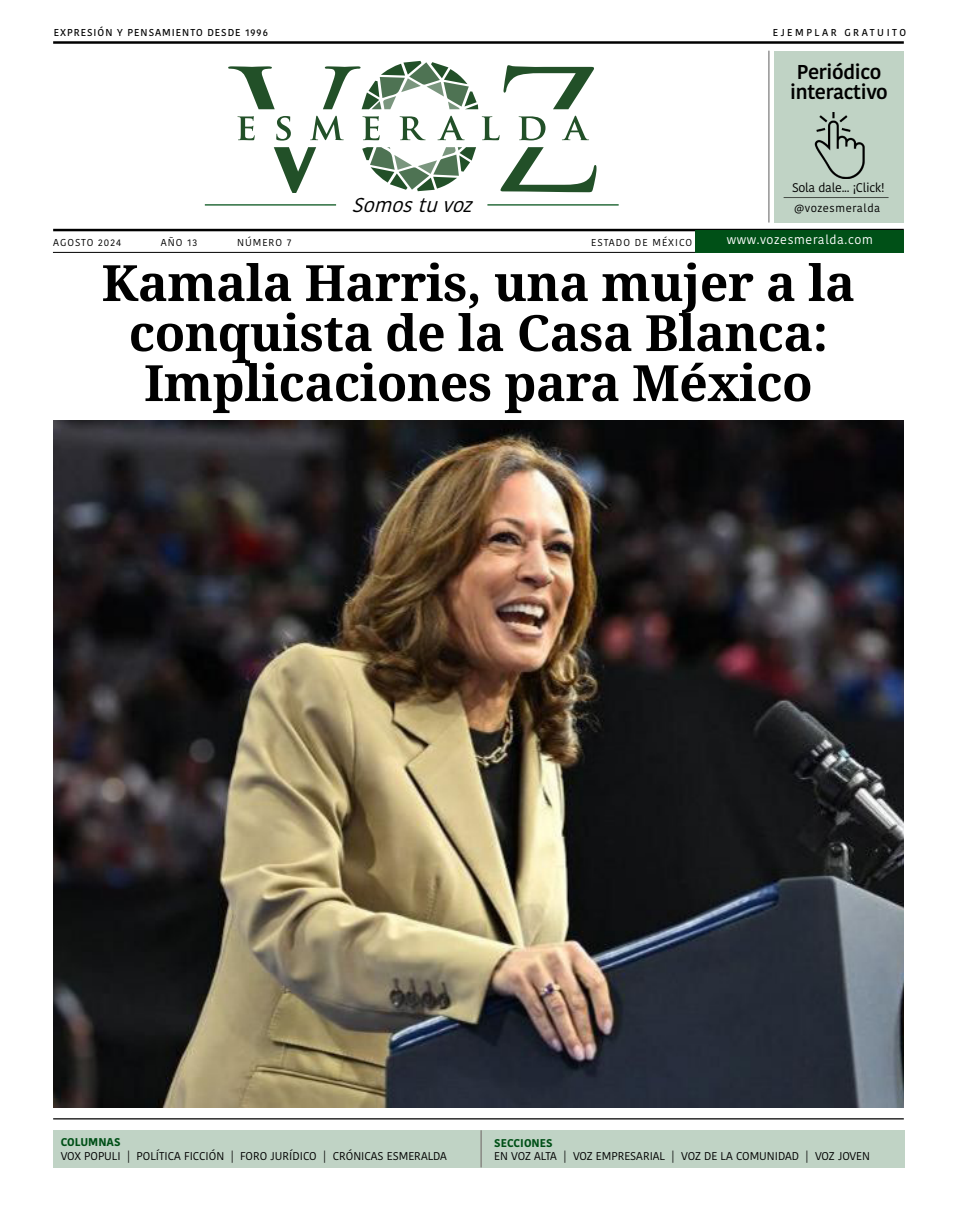
<style>
.page{position:relative;width:957px;height:1205px;background:#fff}
.page>*{position:absolute;margin:0;border:0;box-sizing:border-box;transform-origin:0 0}
.t1{font:700 50px/50px "Droid Serif";letter-spacing:-.01em;color:#000;text-align:center}
.t2{font:500 20px/20px "Kohinoor Devanagari";letter-spacing:-.015em;color:#000;text-align:center}
.t3{font:italic 20px "Kohinoor Devanagari";color:#000}
.t4{font:12.5px "Kohinoor Devanagari";letter-spacing:.05em;color:#fff}
.t5{font:12.5px "Kohinoor Devanagari";letter-spacing:-.02em;color:#000}
.t6{font:11.25px "Kohinoor Devanagari";color:#000}
.t7{font:700 11.25px "Kohinoor Devanagari";color:#005017}
.t8{font:11.25px "Kohinoor Devanagari";letter-spacing:.05em;color:#000}
.t9{font:10px "Kohinoor Devanagari";letter-spacing:.1em;color:#000}
.t10{font:600 10px "Kohinoor Devanagari";letter-spacing:.1em;color:#000}
.t11{font:600 10px "Kohinoor Devanagari";letter-spacing:.25em;color:#000}
</style>
<div class="page">
<img style="left:54px;top:420px;width:850px;height:688px">
<hr style="left:53px;top:252px;width:652px;height:1px;background:#000">
<div style="left:53px;top:1130px;width:851px;height:37px;background:#c0d3c5"></div>
<hr style="left:53px;top:1118px;width:851px;height:1px;background:#000">
<hr style="left:481px;top:1130px;width:1px;height:37px;background:#6c6361">
<hr style="left:53px;top:229px;width:851px;height:2px;background:#000">
<div style="left:774px;top:51px;width:130px;height:172px;background:#c0d3c5"></div>
<div style="left:695px;top:230px;width:209px;height:23px;background:#005017"></div>
<hr style="left:768px;top:51px;width:1px;height:172px;background:#000">
<hr style="left:783px;top:197px;width:105px;height:1px;background:#000">
<hr style="left:205px;top:204px;width:131px;height:1px;background:#005017">
<hr style="left:487px;top:204px;width:131px;height:1px;background:#005017">
<hr style="left:53px;top:41px;width:851px;height:3px;background:#000">
<svg style="left:228px;top:66px;width:47px;height:43px"></svg>
<svg style="left:274px;top:147px;width:42px;height:46px"></svg>
<svg style="left:503px;top:65px;width:91px;height:44px"></svg>
<svg style="left:500px;top:147px;width:96px;height:45px"></svg>
<svg style="left:237px;top:116px;width:18px;height:24px"></svg>
<svg style="left:276px;top:116px;width:15px;height:25px"></svg>
<svg style="left:310px;top:116px;width:34px;height:24px"></svg>
<svg style="left:362px;top:116px;width:17px;height:24px"></svg>
<svg style="left:399px;top:116px;width:26px;height:24px"></svg>
<svg style="left:437px;top:116px;width:28px;height:24px"></svg>
<svg style="left:482px;top:116px;width:17px;height:24px"></svg>
<svg style="left:518px;top:116px;width:27px;height:24px"></svg>
<svg style="left:562px;top:116px;width:27px;height:24px"></svg>
<svg style="left:323px;top:61px;width:155px;height:48px"></svg>
<svg style="left:362px;top:147px;width:114px;height:44px"></svg>
<img style="left:806px;top:113px;width:66px;height:65px">
<p class="t10" style="left:54px;top:27px;width:216px">EXPRESIÓN Y PENSAMIENTO DESDE 1996</p>
<p class="t11" style="left:773px;top:27px;width:135px">EJEMPLAR GRATUITO</p>
<h2 class="t2" style="left:790px;top:62px;width:99px">Periódico interactivo</h2>
<p class="t5" style="left:792px;top:181px;width:94px">Sola dale... ¡Click!</p>
<h2 class="t3" style="left:352px;top:194px;width:129px">Somostuvoz</h2>
<p class="t8" style="left:794px;top:202px;width:88px">@vozesmeralda</p>
<p class="t9" style="left:53px;top:236px;width:69px">AGOSTO 2024</p>
<p class="t9" style="left:161px;top:236px;width:38px">AÑO 13</p>
<p class="t9" style="left:237px;top:236px;width:56px">NÚMERO 7</p>
<p class="t9" style="left:591px;top:236px;width:102px">ESTADO DE MÉXICO</p>
<p class="t4" style="left:727px;top:233px;width:148px">www.vozesmeralda.com</p>
<h1 class="t1" style="left:102px;top:259px;width:755px">Kamala Harris, una mujer a la conquista de la Casa Blanca:<br>Implicaciones para México</h1>
<p class="t7" style="left:61px;top:1135px;width:61px">COLUMNAS</p>
<p class="t6" style="left:61px;top:1149px;width:388px">VOX POPULI | POLÍTICA FICCIÓN | FORO JURÍDICO | CRÓNICAS ESMERALDA</p>
<p class="t7" style="left:494px;top:1136px;width:60px">SECCIONES</p>
<p class="t6" style="left:494px;top:1150px;width:377px">EN VOZ ALTA | VOZ EMPRESARIAL | VOZ DE LA COMUNIDAD | VOZ JOVEN</p>
</div>
